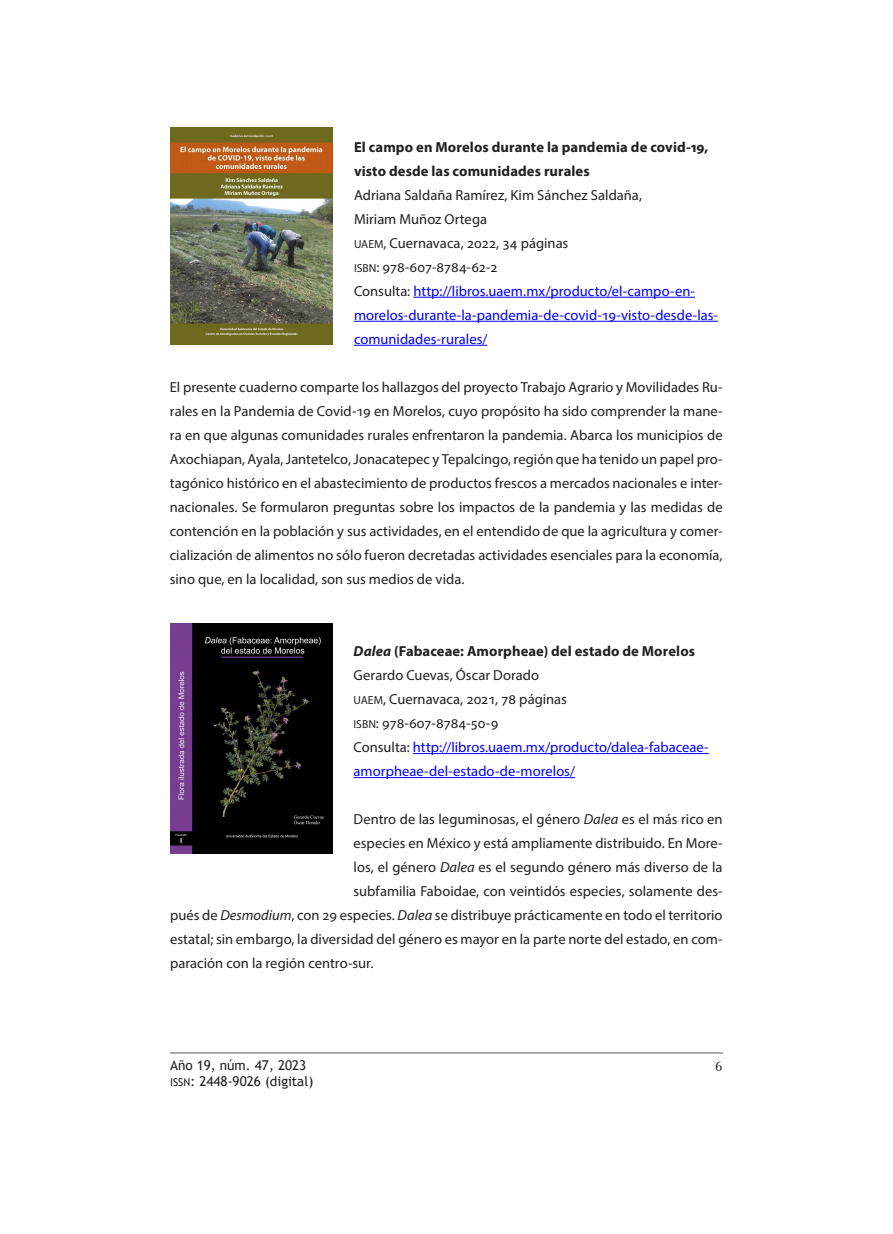
<style>
.page{position:relative;width:893px;height:1234px;background:#fff}
.page>*{position:absolute;margin:0;border:0;box-sizing:border-box;transform-origin:0 0}
.txt_primero{font:14.55px/24px "Myriad Pro";color:#231f20;text-align:justify}
.txt_primero-2{font:14.55px/24px "Myriad Pro";color:#00f}
.subtítulo{font:700 14.55px/24px "Myriad Pro";letter-spacing:.005em;color:#231f20}
.txt_primero-3{font:14.55px "Myriad Pro";letter-spacing:-.025em;color:#231f20}
.txt_primero-4{font:14.55px "Myriad Pro";letter-spacing:-.03em;color:#231f20}
.t1{font:14.25px "Baker Signet BT";color:#231f20}
.t2{font:13.5px "Trebuchet MS";color:#231f20}
.s1{font-family:"Myriad Pro Regular SC800";font-size:11.7px}
.s2{color:#231f20}
.s3{font-style:italic}
.s4{font-family:"Trebuchet MS SC800";font-size:10.8px}
</style>
<div class="page">
<hr style="left:170px;top:1052px;width:553px;height:1px;background:#57585a">
<hr style="left:413px;top:753px;width:296px;height:1px;background:#00f">
<hr style="left:354px;top:777px;width:221px;height:1px;background:#00f">
<hr style="left:413px;top:297px;width:282px;height:1px;background:#00f">
<hr style="left:354px;top:321px;width:364px;height:1px;background:#00f">
<hr style="left:354px;top:345px;width:133px;height:1px;background:#00f">
<img style="left:170px;top:128px;width:163px;height:216px">
<img style="left:170px;top:623px;width:162px;height:229px">
<p class="subtítulo" style="left:354px;top:134px;width:356px">El campo en Morelos durante la pandemia de covid-19, visto desde las comunidades rurales</p>
<p class="txt_primero" style="left:354px;top:182px;width:290px">Adriana Saldaña Ramírez, Kim Sánchez Saldaña,</p>
<p class="txt_primero" style="left:354px;top:206px;width:135px">Miriam Muñoz Ortega</p>
<p class="txt_primero" style="left:354px;top:230px;width:216px"><span class="s1">UAEM</span>, Cuernavaca, 2022, 34 páginas</p>
<p class="txt_primero-4" style="left:354px;top:258px;width:145px"><span class="s1">ISBN</span>: 978-607-8784-62-2</p>
<p class="txt_primero-2" style="left:354px;top:278px;width:365px"><span class="s2">Consulta:</span> http://libros.uaem.mx/producto/el-campo-en&shy;morelos-durante-la-pandemia-de-covid-19-visto-desde-las&shy;comunidades-rurales/</p>
<p class="txt_primero" style="left:170px;top:374px;width:554px">El presente cuaderno comparte los hallazgos del proyecto Trabajo Agrario y Movilidades Ru&shy;rales en la Pandemia de Covid-19 en Morelos, cuyo propósito ha sido comprender la mane&shy;ra en que algunas comunidades rurales enfrentaron la pandemia. Abarca los municipios de Axochiapan, Ayala, Jantetelco, Jonacatepec y Tepalcingo, región que ha tenido un papel pro&shy;tagónico histórico en el abastecimiento de productos frescos a mercados nacionales e inter&shy;nacionales. Se formularon preguntas sobre los impactos de la pandemia y las medidas de contención en la población y sus actividades, en el entendido de que la agricultura y comer&shy;cialización de alimentos no sólo fueron decretadas actividades esenciales para la economía, sino que, en la localidad, son sus medios de vida.</p>
<p class="subtítulo" style="left:354px;top:638px;width:343px"><span class="s3">Dalea</span> (Fabaceae: Amorpheae) del estado de Morelos</p>
<p class="txt_primero" style="left:354px;top:662px;width:187px">Gerardo Cuevas, Óscar Dorado</p>
<p class="txt_primero" style="left:354px;top:686px;width:215px"><span class="s1">UAEM</span>, Cuernavaca, 2021, 78 páginas</p>
<p class="txt_primero-3" style="left:354px;top:714px;width:146px"><span class="s1">ISBN</span>: 978-607-8784-50-9</p>
<p class="txt_primero-2" style="left:354px;top:734px;width:357px"><span class="s2">Consulta:</span> http://libros.uaem.mx/producto/dalea-fabaceae&shy;amorpheae-del-estado-de-morelos/</p>
<p class="txt_primero" style="left:354px;top:806px;width:370px">Dentro de las leguminosas, el género <span class="s3">Dalea</span> es el más rico en</p>
<p class="txt_primero" style="left:354px;top:830px;width:370px">especies en México y está ampliamente distribuido. En More-</p>
<p class="txt_primero" style="left:354px;top:854px;width:370px">los, el género <span class="s3">Dalea</span> es el segundo género más diverso de la</p>
<p class="txt_primero" style="left:354px;top:878px;width:370px">subfamilia Faboidae, con veintidós especies, solamente des-</p>
<p class="txt_primero" style="left:170px;top:902px;width:554px">pués de <span class="s3">Desmodium</span>, con 29 especies. <span class="s3">Dalea</span> se distribuye prácticamente en todo el territorio</p>
<p class="txt_primero" style="left:170px;top:926px;width:554px">estatal; sin embargo, la diversidad del género es mayor en la parte norte del estado, en com-</p>
<p class="txt_primero" style="left:170px;top:950px;width:205px">paración con la región centro-sur.</p>
<p class="t2" style="left:170px;top:1056px;width:138px">Año 19, núm. 47, 2023</p>
<p class="t1" style="left:715px;top:1057px;width:9px">6</p>
<p class="t2" style="left:170px;top:1072px;width:145px"><span class="s4">ISSN</span>: 2448-9026 (digital)</p>
</div>
